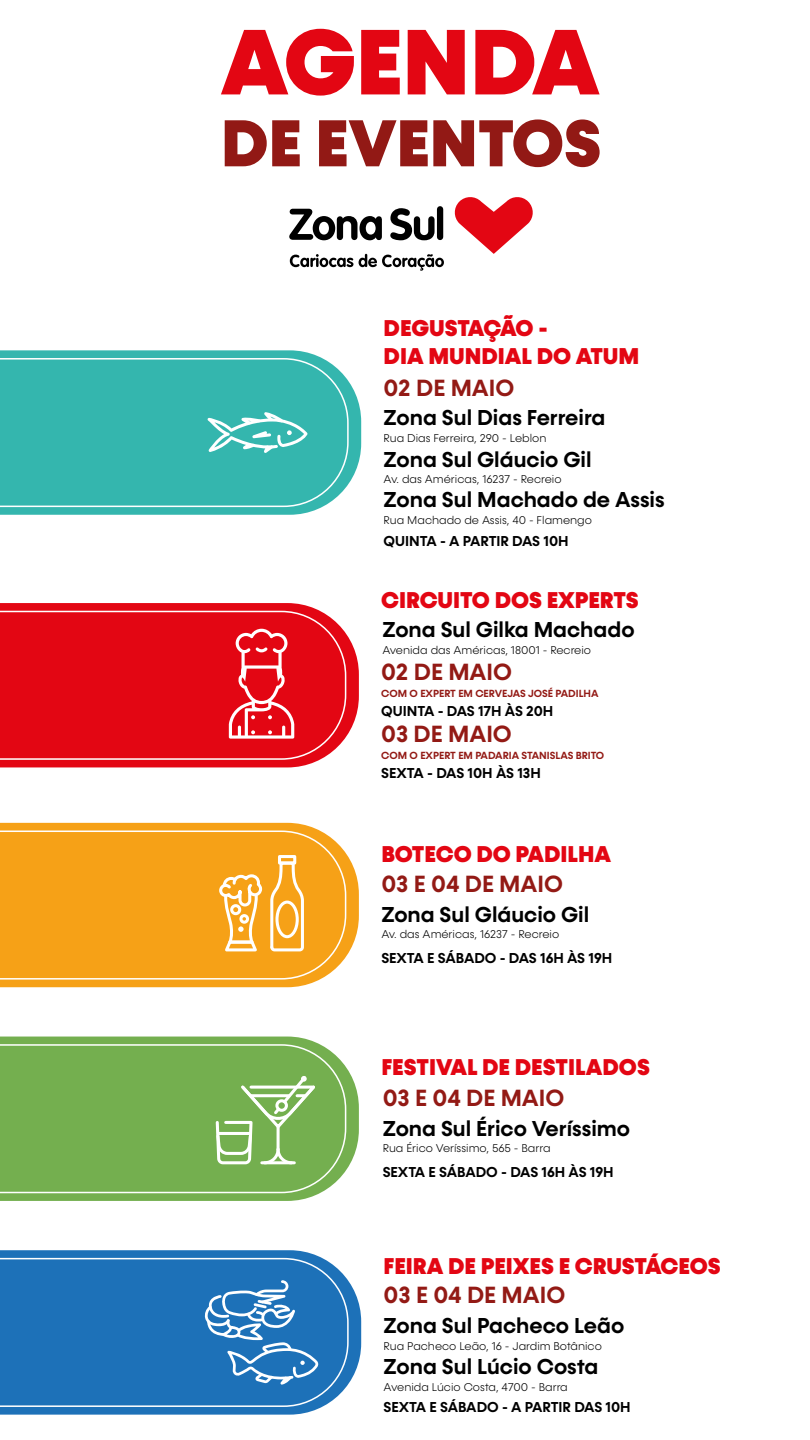
<style>
.page{position:relative;width:810px;height:1440px;background:#fff}
.page>*{position:absolute;margin:0;border:0;box-sizing:border-box;transform-origin:0 0}
.t1{font:900 93.53px "Konnect";color:#e30613}
.t2{font:900 66.75px "Konnect";color:#921915}
.t3{font:600 23.62px "Konnect";color:#931a15}
.t4{font:900 23.02px/27.6px "Konnect";color:#e30613}
.t5{font:600 21.75px "Konnect";color:#000}
.t6{font:600 14.48px "Konnect";color:#000}
.t7{font:600 14.48px "Konnect";letter-spacing:-.02em;color:#000}
.t8{font:300 11.4px "Konnect";color:#000}
.t9{font:600 10.43px "Konnect";color:#931a15}
</style>
<div class="page">
<svg style="left:289px;top:209px;width:93px;height:31px"></svg>
<svg style="left:390px;top:206px;width:53px;height:34px"></svg>
<svg style="left:290px;top:254px;width:63px;height:13px"></svg>
<svg style="left:359px;top:254px;width:85px;height:17px"></svg>
<svg style="left:454px;top:197px;width:79px;height:57px"></svg>
<svg style="left:0;top:823px;width:359px;height:164px;fill:#f6a117"></svg>
<div style="left:0;top:831px;width:346px;height:149px;background:#f6a117"></div>
<svg style="left:0;top:1037px;width:359px;height:164px;fill:#74af4f"></svg>
<div style="left:0;top:1044px;width:346px;height:149px;background:#74af4f"></div>
<svg style="left:0;top:1250px;width:361px;height:165px;fill:#1d71b8"></svg>
<div style="left:0;top:1258px;width:349px;height:149px;background:#1d71b8"></div>
<svg style="left:204px;top:1280px;width:115px;height:105px;background:#468bc5"></svg>
<svg style="left:214px;top:1073px;width:106px;height:93px;background:#8cbd6e"></svg>
<svg style="left:0;top:603px;width:359px;height:164px;fill:#e30613"></svg>
<div style="left:0;top:611px;width:346px;height:149px;background:#e30613"></div>
<svg style="left:0;top:350px;width:361px;height:165px;fill:#34b6ae"></svg>
<div style="left:0;top:358px;width:349px;height:149px;background:#34b6ae"></div>
<svg style="left:207px;top:350px;width:101px;height:604px"></svg>
<h1 class="t1" style="left:221px;top:5px;width:380px">AGENDA</h1>
<h2 class="t2" style="left:221px;top:103px;width:382px">DE EVENTOS</h2>
<h3 class="t4" style="left:384px;top:315px;width:257px">DEGUSTAÇÃO -<br>DIA MUNDIAL DO ATUM</h3>
<h3 class="t3" style="left:384px;top:374px;width:132px">02 DE MAIO</h3>
<h3 class="t5" style="left:384px;top:405px;width:223px">Zona Sul Dias Ferreira</h3>
<p class="t8" style="left:384px;top:432px;width:164px">Rua Dias Ferreira, 290 - Leblon</p>
<h3 class="t5" style="left:384px;top:446px;width:209px">Zona Sul Gláucio Gil</h3>
<p class="t8" style="left:384px;top:473px;width:179px">Av. das Américas, 16237 - Recreio</p>
<h3 class="t5" style="left:384px;top:487px;width:283px">Zona Sul Machado de Assis</h3>
<p class="t8" style="left:384px;top:513px;width:210px">Rua Machado de Assis, 40 - Flamengo</p>
<p class="t6" style="left:384px;top:532px;width:187px">QUINTA - A PARTIR DAS 10H</p>
<h3 class="t4" style="left:381px;top:587px;width:259px">CIRCUITO DOS EXPERTS</h3>
<h3 class="t5" style="left:382px;top:617px;width:254px">Zona Sul Gilka Machado</h3>
<p class="t8" style="left:382px;top:643px;width:210px">Avenida das Américas, 18001 - Recreio</p>
<h3 class="t3" style="left:381px;top:658px;width:132px">02 DE MAIO</h3>
<p class="t9" style="left:381px;top:687px;width:219px">COM O EXPERT EM CERVEJAS JOSÉ PADILHA</p>
<p class="t7" style="left:381px;top:702px;width:174px">QUINTA - DAS 17H ÀS 20H</p>
<h3 class="t3" style="left:381px;top:720px;width:132px">03 DE MAIO</h3>
<p class="t9" style="left:381px;top:749px;width:224px">COM O EXPERT EM PADARIA STANISLAS BRITO</p>
<p class="t6" style="left:381px;top:764px;width:161px">SEXTA - DAS 10H ÀS 13H</p>
<h3 class="t4" style="left:381px;top:841px;width:231px">BOTECO DO PADILHA</h3>
<h3 class="t3" style="left:381px;top:870px;width:183px">03 E 04 DE MAIO</h3>
<h3 class="t5" style="left:381px;top:901px;width:209px">Zona Sul Gláucio Gil</h3>
<p class="t8" style="left:381px;top:928px;width:179px">Av. das Américas, 16237 - Recreio</p>
<p class="t6" style="left:381px;top:950px;width:233px">SEXTA E SÁBADO - DAS 16H ÀS 19H</p>
<h3 class="t4" style="left:381px;top:1054px;width:270px">FESTIVAL DE DESTILADOS</h3>
<h3 class="t3" style="left:383px;top:1084px;width:183px">03 E 04 DE MAIO</h3>
<h3 class="t5" style="left:383px;top:1115px;width:249px">Zona Sul Érico Veríssimo</h3>
<p class="t8" style="left:383px;top:1142px;width:169px">Rua Érico Veríssimo, 565 - Barra</p>
<p class="t6" style="left:383px;top:1164px;width:233px">SEXTA E SÁBADO - DAS 16H ÀS 19H</p>
<h3 class="t4" style="left:384px;top:1252px;width:339px">FEIRA DE PEIXES E CRUSTÁCEOS</h3>
<h3 class="t3" style="left:384px;top:1281px;width:183px">03 E 04 DE MAIO</h3>
<h3 class="t5" style="left:384px;top:1313px;width:242px">Zona Sul Pacheco Leão</h3>
<p class="t8" style="left:384px;top:1339px;width:220px">Rua Pacheco Leão, 16 - Jardim Botânico</p>
<h3 class="t5" style="left:384px;top:1354px;width:216px">Zona Sul Lúcio Costa</h3>
<p class="t8" style="left:384px;top:1380px;width:186px">Avenida Lúcio Costa, 4700 - Barra</p>
<p class="t6" style="left:384px;top:1399px;width:249px">SEXTA E SÁBADO - A PARTIR DAS 10H</p>
</div>
